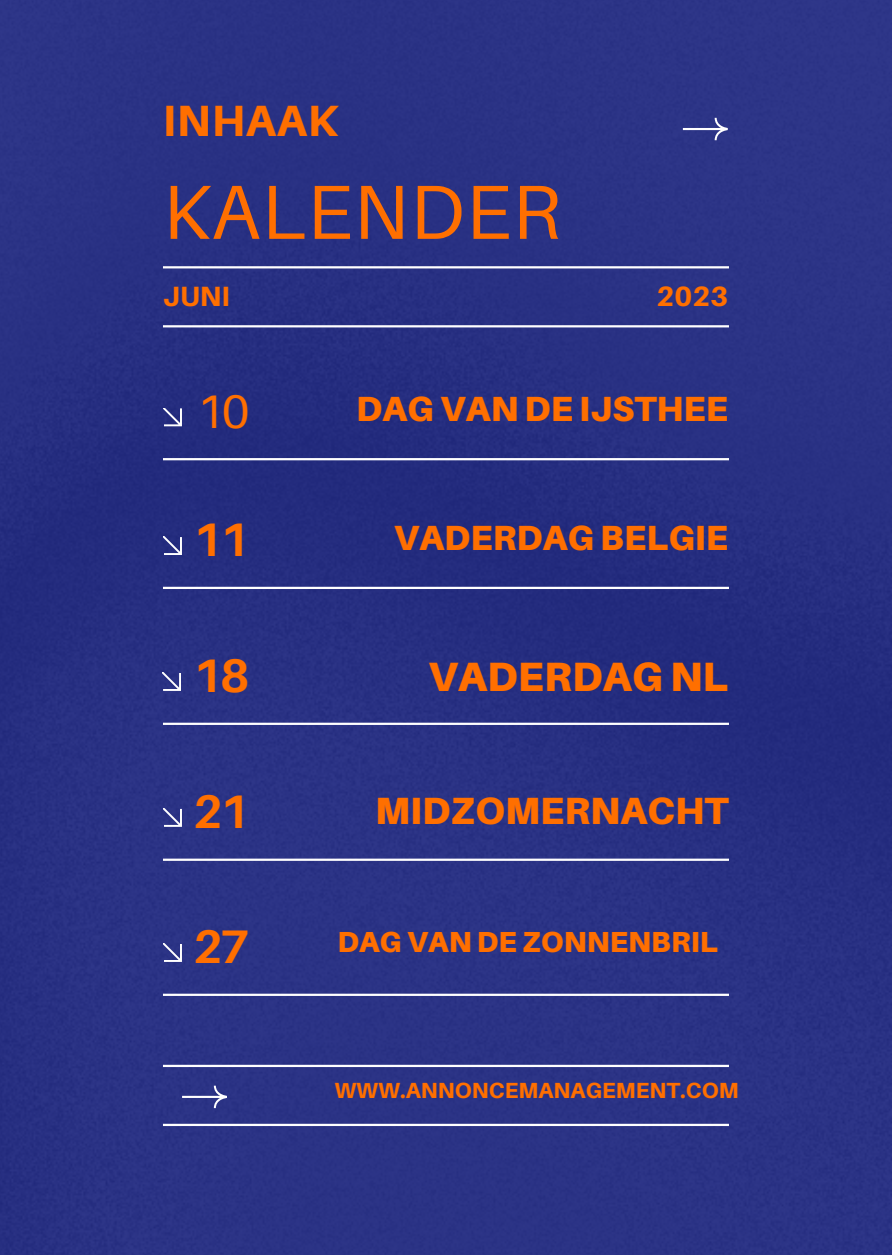
<style>
.page{position:relative;width:892px;height:1258px;background:#fff}
.page>*{position:absolute;margin:0;border:0;box-sizing:border-box;transform-origin:0 0}
.t1{font:76.8px "Aileron";letter-spacing:.02em;color:#ff6f00}
.t2{font:700 47.1px "Aileron";letter-spacing:-.05em;color:#ff6f00}
.t3{font:47.1px "Aileron";color:#ff6f00}
.t4{font:800 43.8px "Aileron";letter-spacing:.02em;color:#ff6f00}
.t5{font:900 41.1px "Aileron";color:#ff6f00}
.t6{font:900 38.1px "Aileron";color:#ff6f00}
.t7{font:900 35.1px "Aileron";color:#ff6f00}
.t8{font:900 29.1px "Aileron";color:#ff6f00}
.t9{font:800 27.9px "Aileron";color:#ff6f00}
.t10{font:800 21.9px "Aileron";color:#ff6f00}
</style>
<div class="page">
<div style="left:0;top:0;width:891px;height:1255px;background:#293184"></div>
<hr style="left:163px;top:587px;width:565px;height:2px;background:#fff">
<hr style="left:163px;top:723px;width:565px;height:2px;background:#fff">
<hr style="left:163px;top:858px;width:565px;height:3px;background:#fff">
<hr style="left:163px;top:994px;width:565px;height:2px;background:#fff">
<hr style="left:163px;top:458px;width:565px;height:2px;background:#fff">
<hr style="left:163px;top:266px;width:565px;height:2px;background:#fff">
<hr style="left:163px;top:1065px;width:565px;height:2px;background:#fff">
<hr style="left:163px;top:325px;width:565px;height:2px;background:#fff">
<hr style="left:163px;top:1124px;width:565px;height:2px;background:#fff">
<svg style="left:164px;top:537px;width:18px;height:18px"></svg>
<svg style="left:163px;top:673px;width:18px;height:18px"></svg>
<svg style="left:164px;top:809px;width:18px;height:18px"></svg>
<svg style="left:164px;top:944px;width:18px;height:18px"></svg>
<svg style="left:164px;top:408px;width:18px;height:18px"></svg>
<svg style="left:182px;top:1085px;width:45px;height:23px"></svg>
<svg style="left:682px;top:118px;width:45px;height:22px"></svg>
<p class="t4" style="left:163px;top:93px;width:177px">INHAAK</p>
<h1 class="t1" style="left:163px;top:164px;width:398px">KALENDER</h1>
<p class="t9" style="left:163px;top:279px;width:68px">JUNI</p>
<p class="t9" style="left:656px;top:279px;width:73px">2023</p>
<h2 class="t3" style="left:197px;top:382px;width:54px">10</h2>
<p class="t7" style="left:356px;top:387px;width:373px">DAG VAN DE IJSTHEE</p>
<h2 class="t2" style="left:193px;top:510px;width:58px">11</h2>
<p class="t7" style="left:393px;top:516px;width:336px">VADERDAG BELGIE</p>
<h2 class="t2" style="left:193px;top:646px;width:58px">18</h2>
<p class="t5" style="left:427px;top:651px;width:302px">VADERDAG NL</p>
<h2 class="t2" style="left:193px;top:782px;width:58px">21</h2>
<p class="t6" style="left:375px;top:787px;width:355px">MIDZOMERNACHT</p>
<h2 class="t2" style="left:193px;top:917px;width:58px">27</h2>
<p class="t8" style="left:337px;top:923px;width:382px">DAG VAN DE ZONNENBRIL</p>
<p class="t10" style="left:334px;top:1077px;width:405px">WWW.ANNONCEMANAGEMENT.COM</p>
</div>
